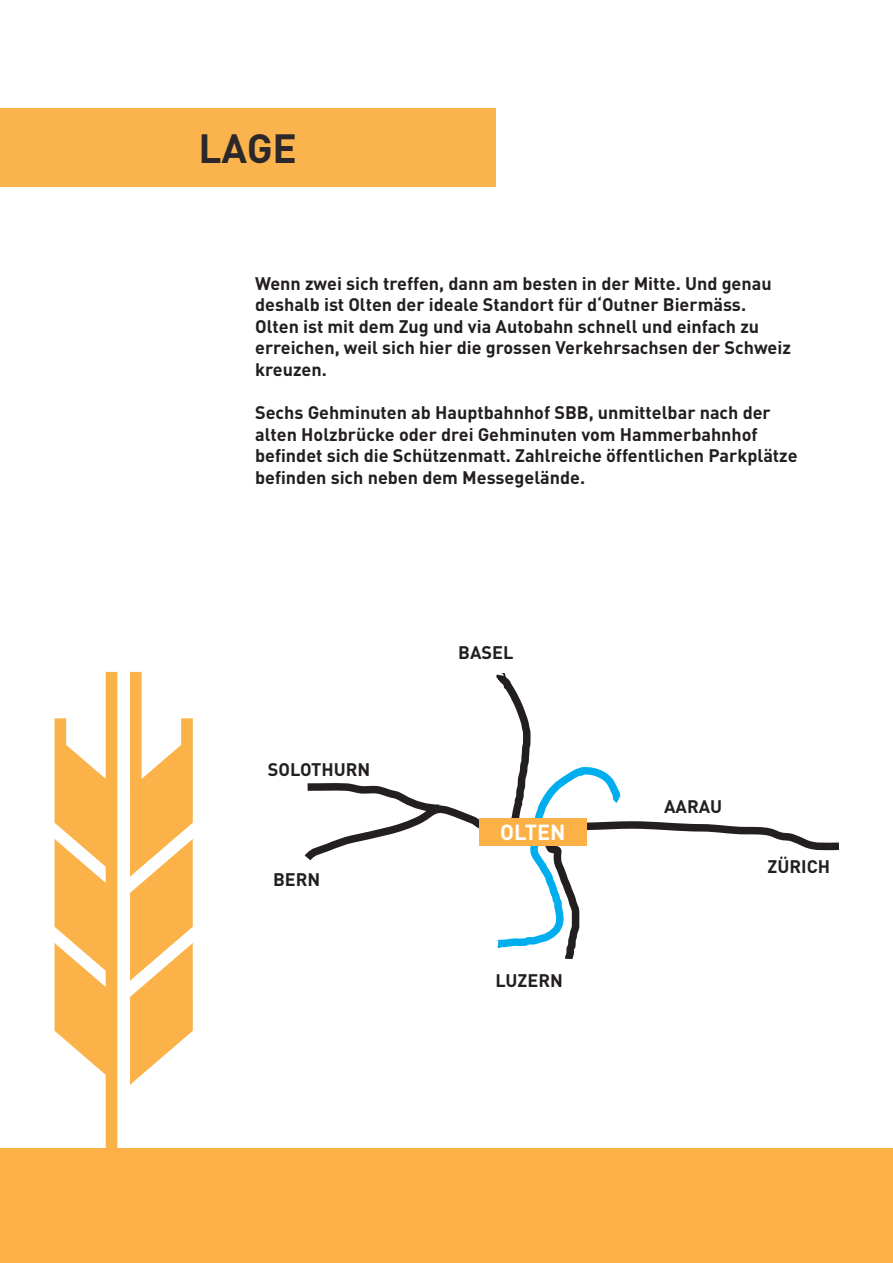
<style>
.page{position:relative;width:893px;height:1263px;background:#fff}
.page>*{position:absolute;margin:0;border:0;box-sizing:border-box;transform-origin:0 0}
.t1{font:700 40.35px "DIN Pro";color:#231f20}
.t2{font:700 21.6px "DIN Pro";color:#fff}
.t3{font:700 18px/21.6px "DIN Pro";color:#231f20}
</style>
<div class="page">
<div style="left:0;top:108px;width:496px;height:79px;background:#fbb44d"></div>
<svg style="left:496px;top:673px;width:78px;height:286px"></svg>
<svg style="left:304px;top:762px;width:536px;height:190px"></svg>
<div style="left:479px;top:818px;width:108px;height:27px;background:#fbb146"></div>
<div style="left:1px;top:1148px;width:892px;height:115px;background:#fbb146"></div>
<svg style="left:55px;top:672px;width:138px;height:476px;fill:#fbb249"></svg>
<h1 class="t1" style="left:198px;top:121px;width:100px">LAGE</h1>
<p class="t3" style="left:255px;top:272px;width:518px">Wenn zwei sich treffen, dann am besten in der Mitte. Und genau deshalb ist Olten der ideale Standort für d‘Outner Biermäss.</p>
<p class="t3" style="left:255px;top:315px;width:537px">Olten ist mit dem Zug und via Autobahn schnell und einfach zu erreichen, weil sich hier die grossen Verkehrsachsen der Schweiz kreuzen.</p>
<p class="t3" style="left:255px;top:401px;width:517px">Sechs Gehminuten ab Hauptbahnhof SBB, unmittelbar nach der alten Holzbrücke oder drei Gehminuten vom Hammerbahnhof</p>
<p class="t3" style="left:255px;top:444px;width:544px">befindet sich die Schützenmatt. Zahlreiche öffentlichen Parkplätze befinden sich neben dem Messegelände.</p>
<p class="t3" style="left:268px;top:758px;width:104px">SOLOTHURN</p>
<p class="t3" style="left:273px;top:868px;width:49px">BERN</p>
<p class="t3" style="left:458px;top:641px;width:57px">BASEL</p>
<p class="t2" style="left:500px;top:817px;width:67px">OLTEN</p>
<p class="t3" style="left:495px;top:969px;width:69px">LUZERN</p>
<p class="t3" style="left:664px;top:795px;width:60px">AARAU</p>
<p class="t3" style="left:767px;top:855px;width:64px">ZÜRICH</p>
</div>
